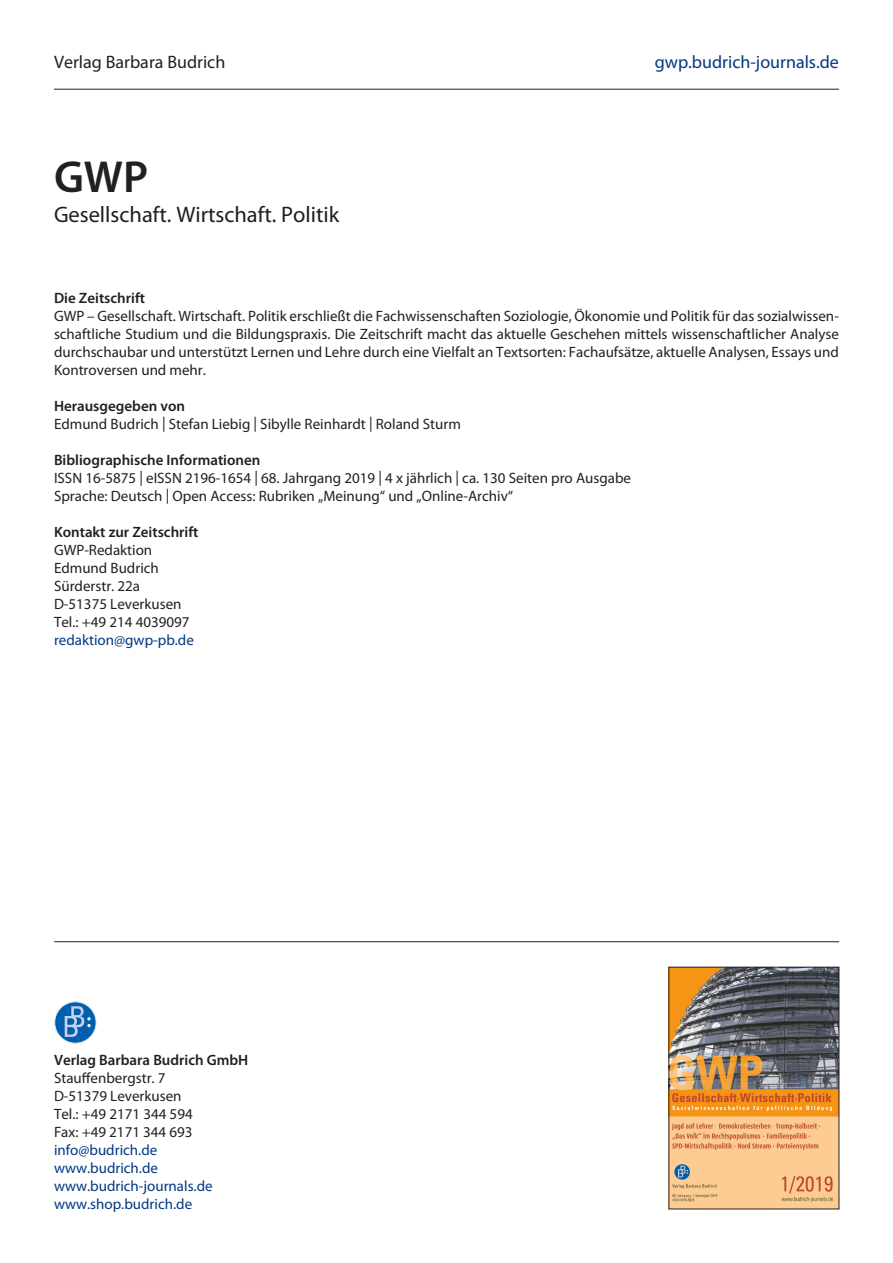
<style>
.page{position:relative;width:893px;height:1263px;background:#fff}
.page>*{position:absolute;margin:0;border:0;box-sizing:border-box;transform-origin:0 0}
.t1{font:600 45px "Myriad Pro";color:#231f20}
.t2{font:22.5px "Myriad Pro";color:#231f20}
.t3{font:18px "Myriad Pro";color:#003882}
.t4{font:18px "Myriad Pro";color:#231f20}
.t5{font:15px/18px "Myriad Pro";color:#231f20;text-align:justify}
.t6{font:600 15px "Myriad Pro";color:#231f20}
.t7{font:15px "Myriad Pro";color:#003882}
</style>
<div class="page">
<img style="left:671px;top:969px;width:166px;height:238px">
<div style="left:669px;top:967px;width:170px;height:242px;border:1px solid #231f20"></div>
<hr style="left:54px;top:89px;width:785px;height:1px;background:#231f20">
<hr style="left:54px;top:941px;width:785px;height:1px;background:#231f20">
<div style="left:55px;top:1002px;width:41px;height:41px;background:#0160ae;border-radius:50%"></div>
<div style="left:54px;top:1001px;width:42px;height:42px;border:1px solid #e0e6f3;border-radius:50%"></div>
<svg style="left:65px;top:1006px;width:26px;height:31px"></svg>
<p class="t4" style="left:54px;top:50px;width:173px">Verlag Barbara Budrich</p>
<p class="t3" style="left:655px;top:50px;width:186px">gwp.budrich-journals.de</p>
<p class="t1" style="left:54px;top:148px;width:96px">GWP</p>
<p class="t2" style="left:54px;top:201px;width:287px">Gesellschaft. Wirtschaft. Politik</p>
<p class="t6" style="left:54px;top:288px;width:93px">Die Zeitschrift</p>
<p class="t5" style="left:54px;top:306px;width:786px">GWP – Gesellschaft. Wirtschaft. Politik erschließt die Fachwissenschaften Soziologie, Ökonomie und Politik für das sozialwissen&shy;schaftliche Studium und die Bildungspraxis. Die Zeitschrift macht das aktuelle Geschehen mittels wissenschaftlicher Analyse durchschaubar und unterstützt Lernen und Lehre durch eine Vielfalt an Textsorten: Fachaufsätze, aktuelle Analysen, Essays und Kontroversen und mehr.</p>
<p class="t6" style="left:54px;top:396px;width:133px">Herausgegeben von</p>
<p class="t5" style="left:54px;top:414px;width:408px">Edmund Budrich | Stefan Liebig | Sibylle Reinhardt | Roland Sturm</p>
<p class="t6" style="left:54px;top:450px;width:208px">Bibliographische Informationen</p>
<p class="t5" style="left:54px;top:468px;width:579px">ISSN 16-5875 | eISSN 2196-1654 | 68. Jahrgang 2019 | 4 x jährlich | ca. 130 Seiten pro Ausgabe</p>
<p class="t5" style="left:54px;top:486px;width:461px">Sprache: Deutsch | Open Access: Rubriken „Meinung“ und „Online-Archiv“</p>
<p class="t6" style="left:54px;top:522px;width:146px">Kontakt zur Zeitschrift</p>
<p class="t5" style="left:54px;top:540px;width:100px">GWP-Redaktion</p>
<p class="t5" style="left:54px;top:558px;width:106px">Edmund Budrich</p>
<p class="t5" style="left:54px;top:576px;width:88px">Sürderstr. 22a</p>
<p class="t5" style="left:54px;top:594px;width:129px">D-51375 Leverkusen</p>
<p class="t5" style="left:54px;top:612px;width:137px">Tel.: +49 214 4039097</p>
<p class="t7" style="left:54px;top:630px;width:141px">redaktion@gwp-pb.de</p>
<p class="t6" style="left:54px;top:1050px;width:196px">Verlag Barbara Budrich GmbH</p>
<p class="t5" style="left:54px;top:1069px;width:113px">Stauffenbergstr. 7</p>
<p class="t5" style="left:54px;top:1087px;width:129px">D-51379 Leverkusen</p>
<p class="t5" style="left:54px;top:1105px;width:140px">Tel.: +49 2171 344 594</p>
<p class="t5" style="left:54px;top:1123px;width:140px">Fax: +49 2171 344 693</p>
<p class="t7" style="left:54px;top:1141px;width:105px">info@budrich.de</p>
<p class="t7" style="left:54px;top:1159px;width:106px">www.budrich.de</p>
<p class="t7" style="left:54px;top:1177px;width:160px">www.budrich-journals.de</p>
<p class="t7" style="left:54px;top:1195px;width:140px">www.shop.budrich.de</p>
</div>
